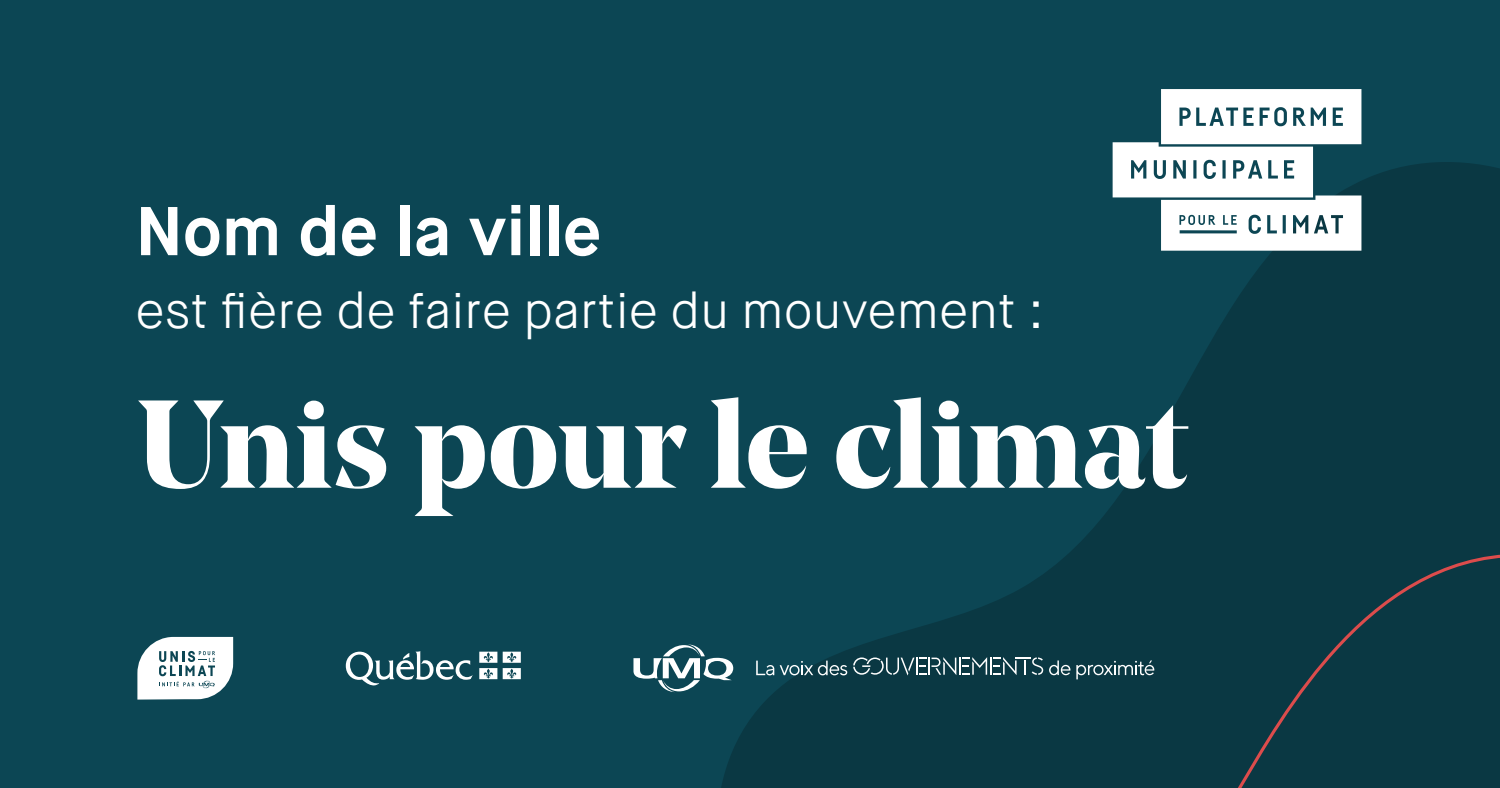
<style>
.page{position:relative;width:1500px;height:788px;background:#0c4654}
.page>*{position:absolute;margin:0;border:0;box-sizing:border-box;transform-origin:0 0}
.t1{font:700 124px "Noe Display";color:#fff}
.t2{font:700 68.75px "Maison Neue";color:#fff}
.t3{font:300 50px "Maison Neue";color:#fff}
</style>
<div class="page">
<svg style="left:721px;top:139px;width:779px;height:649px"></svg>
<svg style="left:1113px;top:89px;width:248px;height:162px"></svg>
<div style="left:1206px;top:503px;width:294px;height:285px;background:#0a3843"></div>
<svg style="left:137px;top:637px;width:96px;height:62px;background:#d0dbde"></svg>
<svg style="left:346px;top:651px;width:127px;height:34px"></svg>
<svg style="left:479px;top:651px;width:18px;height:11px"></svg>
<svg style="left:503px;top:651px;width:18px;height:11px"></svg>
<svg style="left:479px;top:668px;width:18px;height:11px"></svg>
<svg style="left:503px;top:668px;width:18px;height:11px"></svg>
<svg style="left:633px;top:644px;width:100px;height:48px"></svg>
<svg style="left:756px;top:660px;width:18px;height:15px"></svg>
<svg style="left:780px;top:660px;width:67px;height:15px"></svg>
<svg style="left:853px;top:657px;width:190px;height:18px;background:#496b73"></svg>
<svg style="left:1049px;top:660px;width:21px;height:15px"></svg>
<svg style="left:1076px;top:660px;width:78px;height:19px"></svg>
<h2 class="t2" style="left:136px;top:188px;width:467px">Nom de la ville</h2>
<p class="t3" style="left:136px;top:279px;width:910px">est fière de faire partie du mouvement :</p>
<h1 class="t1" style="left:137px;top:364px;width:1051px">Unis pour le climat</h1>
</div>
